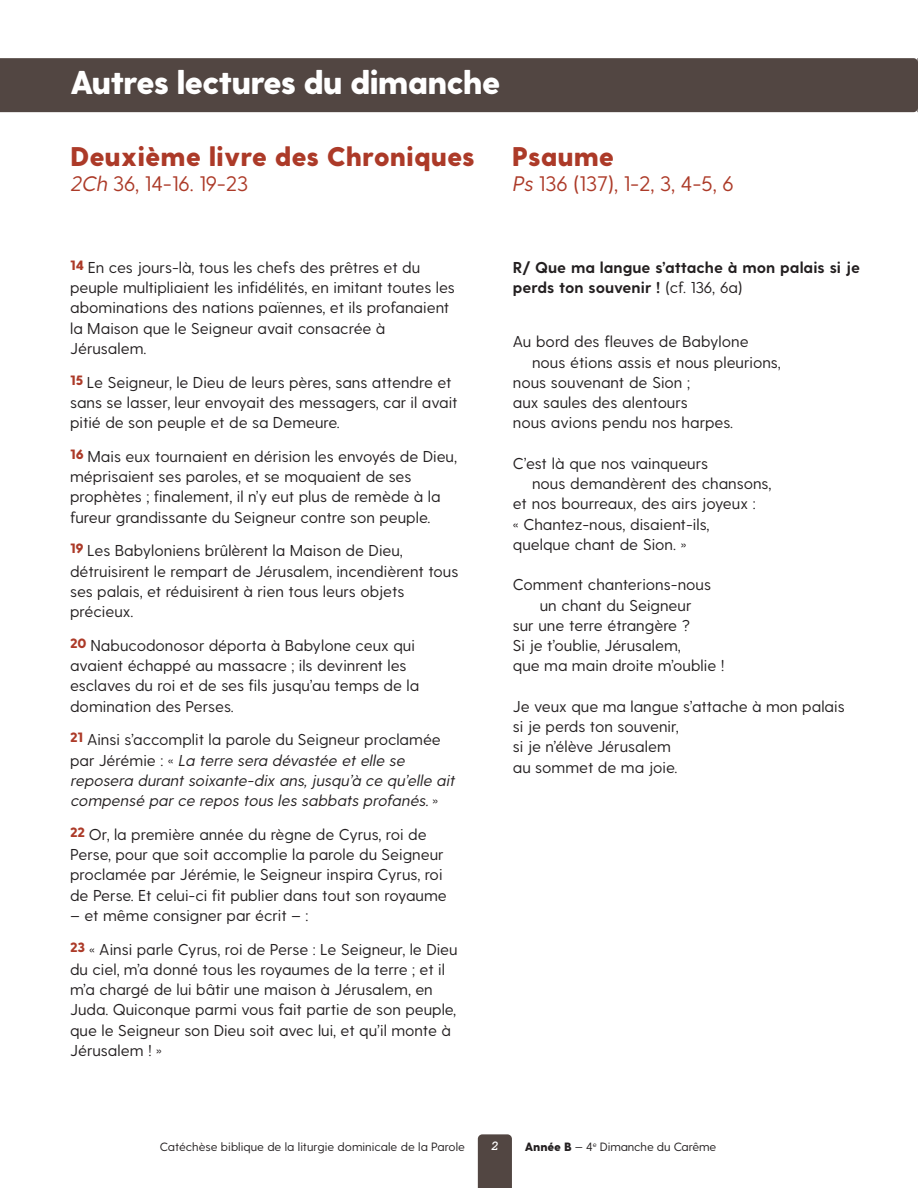
<style>
.page{position:relative;width:918px;height:1188px;background:#fff}
.page>*{position:absolute;margin:0;border:0;box-sizing:border-box;transform-origin:0 0}
.t1{font:800 33px "Greycliff CF";letter-spacing:-.03em;color:#fff}
.t2{font:800 27px "Greycliff CF";color:#ac3a28}
.t3{font:21px "Greycliff CF";color:#ac3a28}
.t4{font:15.75px/20.2px "Greycliff CF";color:#231f20}
.t5{font:italic 15.75px/20.2px "Greycliff CF";color:#231f20}
.t6{font:700 15.75px/20.2px "Greycliff CF";color:#231f20}
.t7{font:12px "Greycliff CF";color:#231f20}
.t8{font:italic 600 12px "Visby Slab CF";color:#fff}
.s1{font-style:italic}
.s2{font-style:normal}
.s3{font-weight:400}
.s4{font-weight:800}
</style>
<div class="page">
<div style="left:0;top:58px;width:918px;height:54px;background:#524642"></div>
<div style="left:478px;top:1134px;width:34px;height:54px;background:#524642"></div>
<h1 class="t1" style="left:70px;top:68px;width:432px">Autres lectures du dimanche</h1>
<h2 class="t2" style="left:70px;top:144px;width:406px">Deuxième livre des Chroniques</h2>
<h3 class="t3" style="left:70px;top:174px;width:180px"><span class="s1">2Ch</span> 36, 14-16. 19-23</h3>
<h2 class="t2" style="left:512px;top:144px;width:104px">Psaume</h2>
<h3 class="t3" style="left:512px;top:174px;width:223px"><span class="s1">Ps</span> 136 (137), 1-2, 3, 4-5, 6</h3>
<p class="t4" style="left:70px;top:258px;width:386px"><sup>14</sup> En ces jours-là, tous les chefs des prêtres et du peuple multipliaient les infidélités, en imitant toutes les abominations des nations païennes, et ils profanaient la Maison que le Seigneur avait consacrée à Jérusalem.</p>
<p class="t4" style="left:70px;top:373px;width:389px"><sup>15</sup> Le Seigneur, le Dieu de leurs pères, sans attendre et sans se lasser, leur envoyait des messagers, car il avait pitié de son peuple et de sa Demeure.</p>
<p class="t4" style="left:70px;top:447px;width:389px"><sup>16</sup> Mais eux tournaient en dérision les envoyés de Dieu, méprisaient ses paroles, et se moquaient de ses prophètes ; finalement, il n’y eut plus de remède à la fureur grandissante du Seigneur contre son peuple.</p>
<p class="t4" style="left:70px;top:541px;width:390px"><sup>19</sup> Les Babyloniens brûlèrent la Maison de Dieu, détruisirent le rempart de Jérusalem, incendièrent tous ses palais, et réduisirent à rien tous leurs objets précieux.</p>
<p class="t4" style="left:70px;top:636px;width:351px"><sup>20</sup> Nabucodonosor déporta à Babylone ceux qui avaient échappé au massacre ; ils devinrent les esclaves du roi et de ses fils jusqu’au temps de la domination des Perses.</p>
<p class="t5" style="left:70px;top:730px;width:389px"><sup>21</sup> <span class="s2">Ainsi s’accomplit la parole du Seigneur proclamée<br>p a r J é ré m i e : «</span> La terre sera dévastée et elle se reposera durant soixante-dix ans, jusqu’à ce qu’elle ait compensé par ce repos tous les sabbats profanés. <span class="s2">»</span></p>
<p class="t4" style="left:70px;top:825px;width:378px"><sup>22</sup> Or, la première année du règne de Cyrus, roi de Perse, pour que soit accomplie la parole du Seigneur proclamée par Jérémie, le Seigneur inspira Cyrus, roi de Perse. Et celui-ci fit publier dans tout son royaume</p>
<p class="t4" style="left:70px;top:899px;width:389px;line-height:33.8px">– et même consigner par écrit – :<br><sup>23</sup> « Ainsi parle Cyrus, roi de Perse : Le Seigneur, le Dieu</p>
<p class="t4" style="left:70px;top:960px;width:388px">du ciel, m’a donné tous les royaumes de la terre ; et il m’a chargé de lui bâtir une maison à Jérusalem, en Juda. Quiconque parmi vous fait partie de son peuple, que le Seigneur son Dieu soit avec lui, et qu’il monte à Jérusalem ! »</p>
<p class="t6" style="left:513px;top:258px;width:349px">R/ Que ma langue s’attache à mon palais si je perds ton souvenir ! <span class="s3">(cf. 136, 6a)</span></p>
<p class="t4" style="left:513px;top:333px;width:237px">Au bord des fleuves de Babylone</p>
<p class="t4" style="left:532px;top:353px;width:250px">nous étions assis et nous pleurions,</p>
<p class="t4" style="left:513px;top:373px;width:179px">nous souvenant de Sion ;</p>
<p class="t4" style="left:513px;top:393px;width:177px">aux saules des alentours</p>
<p class="t4" style="left:513px;top:414px;width:222px">nous avions pendu nos harpes.</p>
<p class="t4" style="left:513px;top:454px;width:197px">C’est là que nos vainqueurs</p>
<p class="t4" style="left:532px;top:474px;width:241px">nous demandèrent des chansons,</p>
<p class="t4" style="left:513px;top:495px;width:244px">et nos bourreaux, des airs joyeux :</p>
<p class="t4" style="left:513px;top:515px;width:198px">« Chantez-nous, disaient-ils,</p>
<p class="t4" style="left:513px;top:535px;width:175px">quelque chant de Sion. »</p>
<p class="t4" style="left:513px;top:576px;width:200px">Comment chanterions-nous</p>
<p class="t4" style="left:540px;top:596px;width:153px">un chant du Seigneur</p>
<p class="t4" style="left:513px;top:616px;width:179px">sur une terre étrangère ?</p>
<p class="t4" style="left:513px;top:636px;width:170px">Si je t’oublie, Jérusalem,</p>
<p class="t4" style="left:513px;top:657px;width:213px">que ma main droite m’oublie !</p>
<p class="t4" style="left:513px;top:697px;width:334px">Je veux que ma langue s’attache à mon palais si je perds ton souvenir,<br>si je n’élève Jérusalem<br>au sommet de ma joie.</p>
<p class="t7" style="left:160px;top:1141px;width:307px">Catéchèse biblique de la liturgie dominicale de la Parole</p>
<p class="t8" style="left:492px;top:1141px;width:8px">2</p>
<p class="t7" style="left:525px;top:1141px;width:193px"><span class="s4">Année B</span> — 4<sup>e</sup> Dimanche du Carême</p>
</div>
